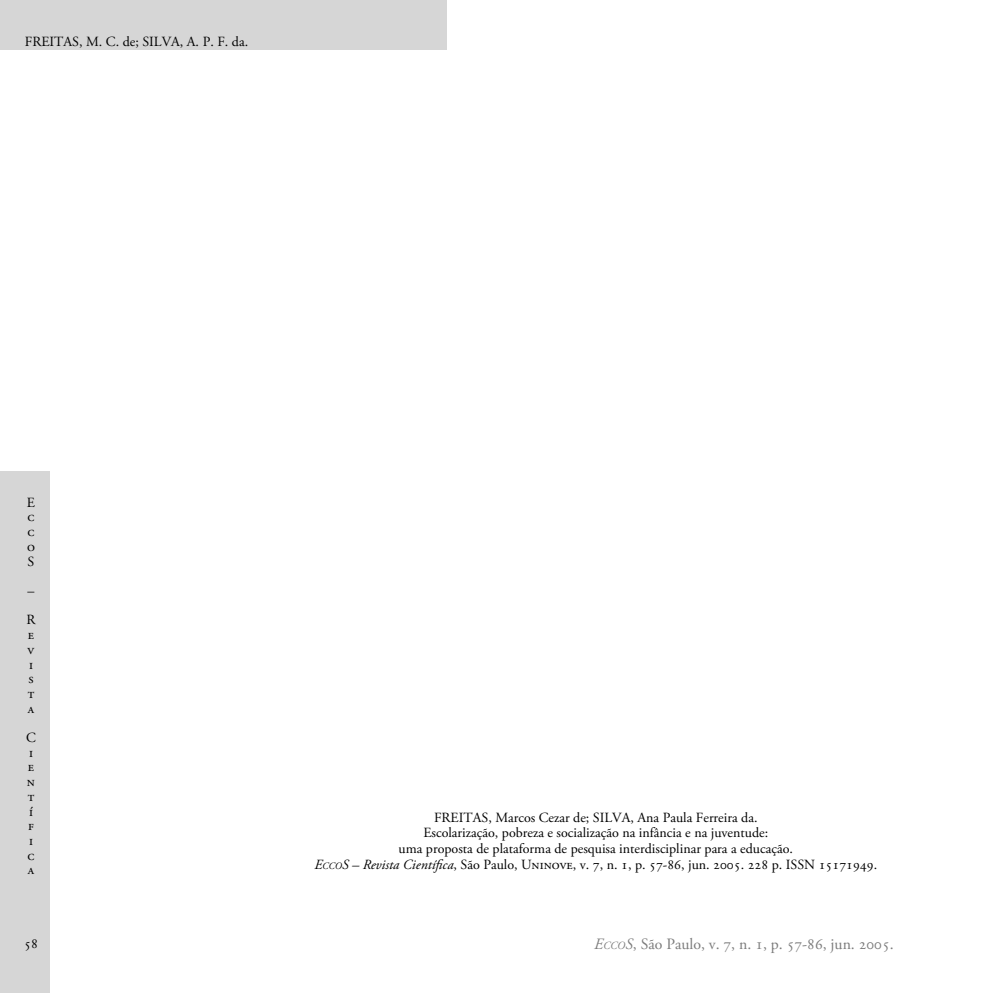
<style>
.page{position:relative;width:993px;height:993px;background:#fff}
.page>*{position:absolute;margin:0;border:0;box-sizing:border-box;transform-origin:0 0}
.x_Paginador_superior{font:15.75px "Adobe Garamond Pro";color:#7c7c7c}
.Nota{font:14px/15.8px "Adobe Garamond Pro";color:#000;text-align:center}
.x_Paginador_superior-2{font:14px "Adobe Garamond Pro";color:#000}
.x_Paginador{font:14px "Adobe Garamond Pro";color:#000}
.s1{font-style:italic}
.s2{font-style:italic;font-size:9.8px}
.s3{font-style:italic;font-size:11.03px}
</style>
<div class="page">
<div style="left:0;top:0;width:446px;height:50px;background:#d6d6d6"></div>
<div style="left:0;top:471px;width:50px;height:521px;background:#d6d6d6"></div>
<p class="x_Paginador_superior-2" style="left:25px;top:33px;width:225px">FREITAS, M. C. de; SILVA, A. P. F. da.</p>
<p class="x_Paginador" style="left:27px;top:493px;width:10px">E</p>
<p class="x_Paginador" style="left:27px;top:508px;width:9px">C</p>
<p class="x_Paginador" style="left:27px;top:523px;width:9px">C</p>
<p class="x_Paginador" style="left:27px;top:537px;width:9px">O</p>
<p class="x_Paginador" style="left:28px;top:552px;width:8px">S</p>
<p class="x_Paginador" style="left:28px;top:582px;width:8px">–</p>
<p class="x_Paginador" style="left:26px;top:611px;width:11px">R</p>
<p class="x_Paginador" style="left:28px;top:626px;width:8px">E</p>
<p class="x_Paginador" style="left:28px;top:640px;width:9px">V</p>
<p class="x_Paginador" style="left:29px;top:655px;width:6px">I</p>
<p class="x_Paginador" style="left:28px;top:670px;width:7px">S</p>
<p class="x_Paginador" style="left:28px;top:684px;width:8px">T</p>
<p class="x_Paginador" style="left:28px;top:699px;width:8px">A</p>
<p class="x_Paginador" style="left:26px;top:729px;width:11px">C</p>
<p class="x_Paginador" style="left:29px;top:743px;width:6px">I</p>
<p class="x_Paginador" style="left:28px;top:758px;width:8px">E</p>
<p class="x_Paginador" style="left:27px;top:773px;width:10px">N</p>
<p class="x_Paginador" style="left:28px;top:787px;width:8px">T</p>
<p class="x_Paginador" style="left:29px;top:802px;width:6px">Í</p>
<p class="x_Paginador" style="left:28px;top:817px;width:7px">F</p>
<p class="x_Paginador" style="left:29px;top:831px;width:6px">I</p>
<p class="x_Paginador" style="left:27px;top:846px;width:9px">C</p>
<p class="x_Paginador" style="left:28px;top:861px;width:8px">A</p>
<p class="x_Paginador" style="left:24px;top:935px;width:15px">58</p>
<p class="Nota" style="left:434px;top:809px;width:325px">FREITAS, Marcos Cezar de; SILVA, Ana Paula Ferreira da.</p>
<p class="Nota" style="left:398px;top:825px;width:396px">Escolarização, pobreza e socialização na infância e na juventude:<br>uma proposta de plataforma de pesquisa interdisciplinar para a educação.</p>
<p class="Nota" style="left:314px;top:856px;width:564px"><span class="s1">E</span><span class="s2">CCO</span><span class="s1">S – Revista Científica</span>, São Paulo, UNINOVE, v. 7, n. 1, p. 57-86, jun. 2005. 228 p. ISSN 15171949.</p>
<p class="x_Paginador_superior" style="left:594px;top:934px;width:301px"><span class="s1">E</span><span class="s3">CCO</span><span class="s1">S</span>, São Paulo, v. 7, n. 1, p. 57-86, jun. 2005.</p>
</div>
